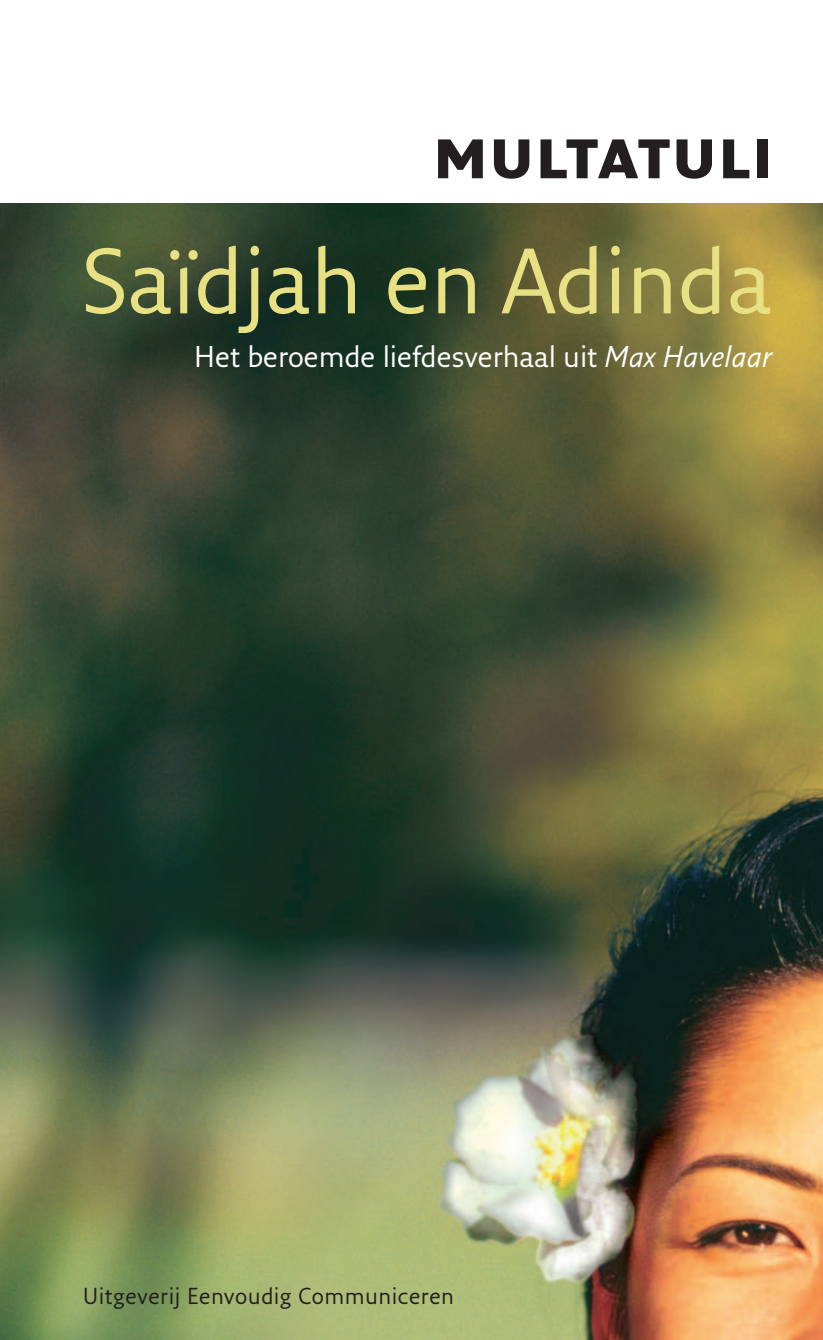
<style>
.page{position:relative;width:823px;height:1340px;background:#fff}
.page>*{position:absolute;margin:0;border:0;box-sizing:border-box;transform-origin:0 0}
.t1{font:90px "Fresco Sans";color:#e8e183}
.t2{font:900 54px "Fresco Sans";letter-spacing:.05em;color:#231f20}
.t3{font:29.25px "Fresco Sans";color:#fff}
.t4{font:22.5px "Fresco Sans";letter-spacing:.025em;color:#231f20}
.s1{font-style:italic}
</style>
<div class="page">
<img style="left:1px;top:203px;width:822px;height:1136px">
<hr style="left:0;top:0;width:1px;height:1339px;background:#231f20">
<h2 class="t2" style="left:434px;top:124px;width:339px">MULTATULI</h2>
<h1 class="t1" style="left:82px;top:226px;width:692px">Saïdjah en Adinda</h1>
<p class="t3" style="left:194px;top:339px;width:579px">Het beroemde liefdesverhaal uit <span class="s1">Max Havelaar</span></p>
<p class="t4" style="left:83px;top:1282px;width:373px">Uitgeverij Eenvoudig Communiceren</p>
</div>
